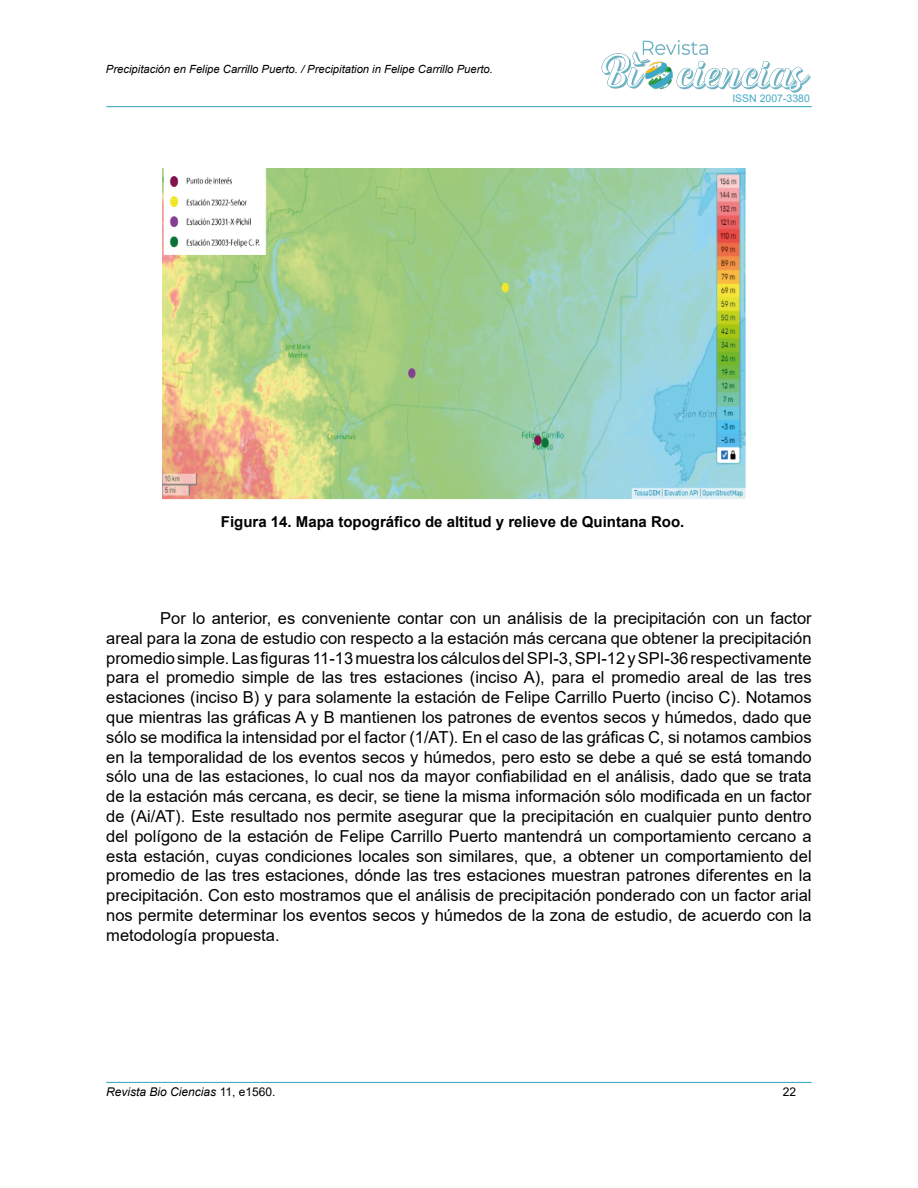
<style>
.page{position:relative;width:918px;height:1188px;background:#fff}
.page>*{position:absolute;margin:0;border:0;box-sizing:border-box;transform-origin:0 0}
.t1{font:16.5px/19.8px "Arial";color:#000;text-align:justify}
.t2{font:700 15px "Arial";color:#000}
.t3{font:italic 12px "Arial";color:#000}
.t4{font:12px "Arial";color:#000}
.t5{font:italic 11.25px "Arial";color:#000}
.t6{font:10.5px "Arial";color:#44aac5}
.s1{font-style:normal}
</style>
<div class="page">
<hr style="left:106px;top:106px;width:706px;height:1px;background:#44aac5">
<hr style="left:106px;top:1082px;width:706px;height:1px;background:#44aac5">
<img style="left:601px;top:40px;width:211px;height:68px">
<img style="left:162px;top:169px;width:583px;height:330px">
<p class="t5" style="left:106px;top:62px;width:388px">Precipitación en Felipe Carrillo Puerto. / Precipitation in Felipe Carrillo Puerto.</p>
<p class="t6" style="left:732px;top:91px;width:79px">ISSN 2007-3380</p>
<p class="t2" style="left:221px;top:511px;width:465px">Figura 14. Mapa topográfico de altitud y relieve de Quintana Roo.</p>
<p class="t1" style="left:106px;top:608px;width:707px;text-indent:54px">Por lo anterior, es conveniente contar con un análisis de la precipitación con un factor areal para la zona de estudio con respecto a la estación más cercana que obtener la precipitación promedio simple. Las figuras 11-13 muestra los cálculos del SPI-3, SPI-12 y SPI-36 respectivamente para el promedio simple de las tres estaciones (inciso A), para el promedio areal de las tres estaciones (inciso B) y para solamente la estación de Felipe Carrillo Puerto (inciso C). Notamos que mientras las gráficas A y B mantienen los patrones de eventos secos y húmedos, dado que sólo se modifica la intensidad por el factor (1/AT). En el caso de las gráficas C, si notamos cambios en la temporalidad de los eventos secos y húmedos, pero esto se debe a qué se está tomando sólo una de las estaciones, lo cual nos da mayor confiabilidad en el análisis, dado que se trata de la estación más cercana, es decir, se tiene la misma información sólo modificada en un factor de (Ai/AT). Este resultado nos permite asegurar que la precipitación en cualquier punto dentro del polígono de la estación de Felipe Carrillo Puerto mantendrá un comportamiento cercano a esta estación, cuyas condiciones locales son similares, que, a obtener un comportamiento del promedio de las tres estaciones, dónde las tres estaciones muestran patrones diferentes en la precipitación. Con esto mostramos que el análisis de precipitación ponderado con un factor arial nos permite determinar los eventos secos y húmedos de la zona de estudio, de acuerdo con la metodología propuesta.</p>
<p class="t3" style="left:106px;top:1084px;width:171px">Revista Bio Ciencias <span class="s1">11, e1560.</span></p>
<p class="t4" style="left:783px;top:1083px;width:15px">22</p>
</div>
